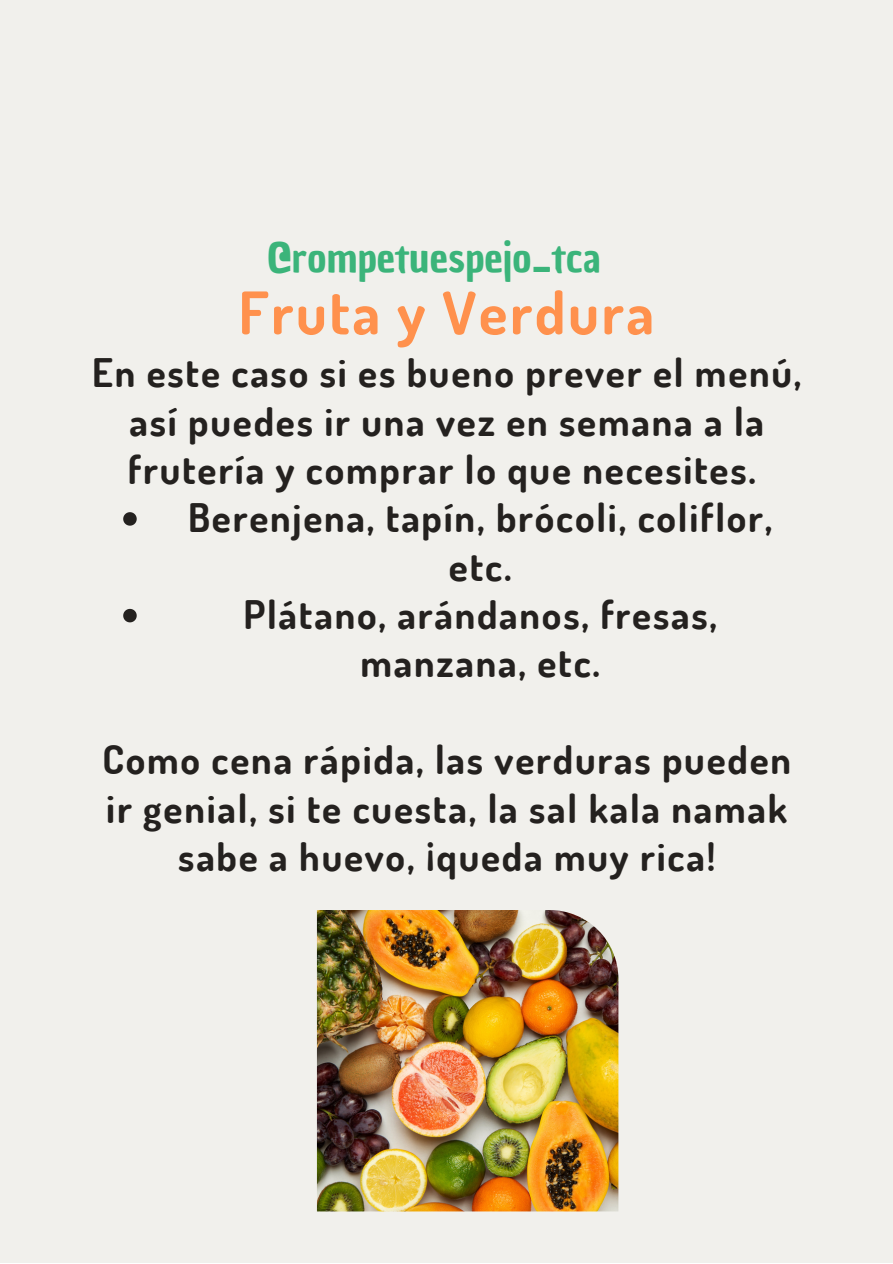
<style>
.page{position:relative;width:893px;height:1264px;background:#fff}
.page>*{position:absolute;margin:0;border:0;box-sizing:border-box;transform-origin:0 0}
.t1{font:700 58.8px "Dosis";letter-spacing:.045em;color:#ff914d}
.t2{font:41.4px "Chau Philomene One";color:#3bb47a}
.t3{font:700 39.3px/48.3px "Dosis";letter-spacing:.045em;color:#24211f;text-align:center}
</style>
<div class="page">
<div style="left:0;top:0;width:892px;height:1262px;background:#f1f0ec"></div>
<svg style="left:123px;top:512px;width:14px;height:13px"></svg>
<svg style="left:123px;top:609px;width:14px;height:13px"></svg>
<img style="left:317px;top:910px;width:301px;height:301px">
<p class="t2" style="left:267px;top:229px;width:335px">@rompetuespejo_tca</p>
<h1 class="t1" style="left:238px;top:274px;width:417px">Fruta y Verdura</h1>
<p class="t3" style="left:92px;top:347px;width:711px">En este caso si es bueno prever el menú, así puedes ir una vez en semana a la frutería y comprar lo que necesites.</p>
<p class="t3" style="left:188px;top:492px;width:586px">Berenjena, tapín, brócoli, coliflor, etc.<br>Plátano, arándanos, fresas, manzana, etc.</p>
<p class="t3" style="left:102px;top:734px;width:690px">Como cena rápida, las verduras pueden ir genial, si te cuesta, la sal kala namak sabe a huevo, ¡queda muy rica!</p>
</div>
